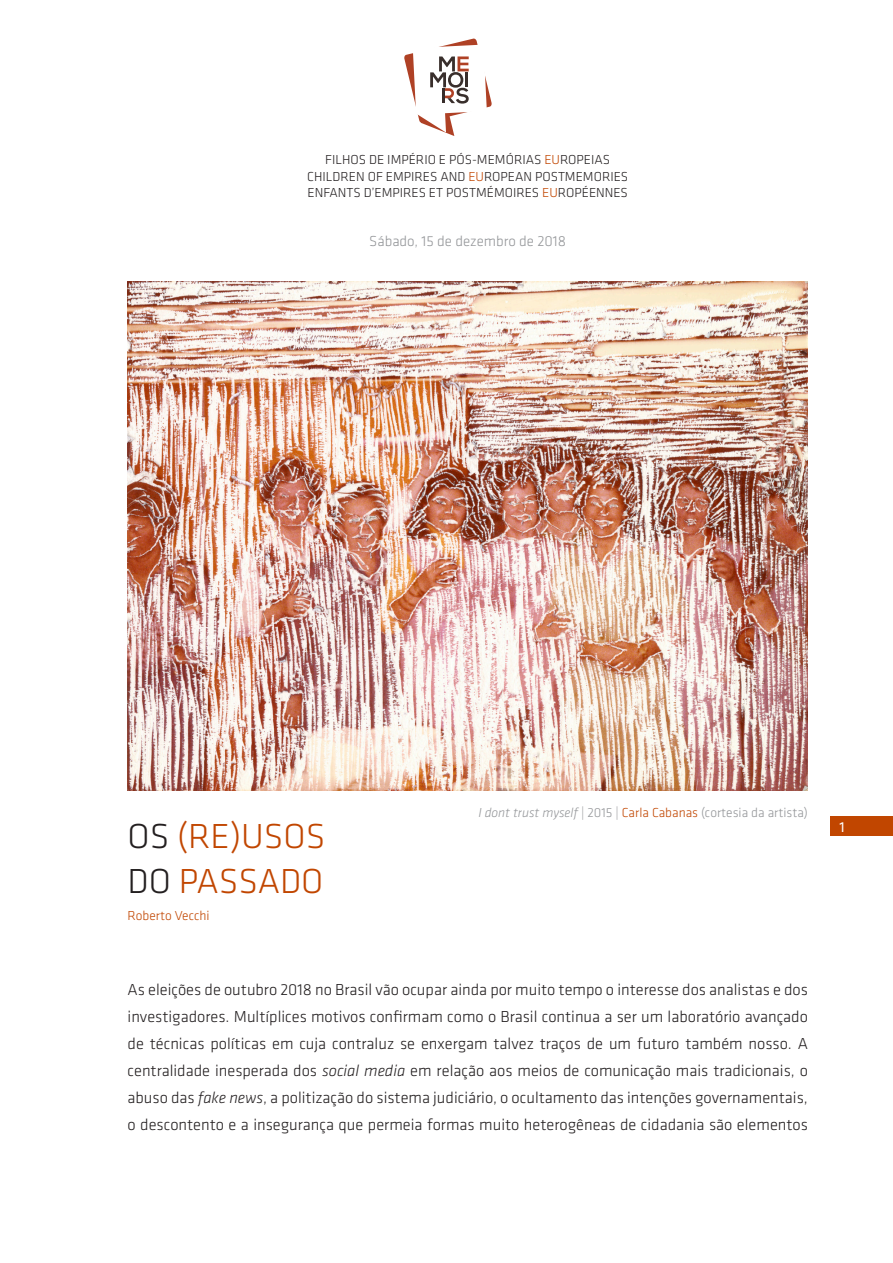
<style>
.page{position:relative;width:893px;height:1263px;background:#fff}
.page>*{position:absolute;margin:0;border:0;box-sizing:border-box;transform-origin:0 0}
.t1{font:300 36px/45px "Klavika";color:#c14600}
.t2{font:300 16.5px/27px "Klavika";color:#231f20;text-align:justify}
.t3{font:300 15px "Klavika";color:#939598}
.t4{font:15px "Klavika";color:#fff}
.t5{font:300 13.5px/16.5px "Klavika";color:#231f20;text-align:center}
.t6{font:300 13.5px "Klavika";color:#939598}
.t7{font:300 13.5px "Klavika";color:#c14600}
.s1{color:#c14600}
.s2{color:#231f20}
.s3{font-style:italic}
</style>
<div class="page">
<div style="left:830px;top:817px;width:63px;height:19px;background:#c14600"></div>
<svg style="left:404px;top:38px;width:88px;height:98px"></svg>
<hr style="left:442px;top:88px;width:3px;height:15px;background:#382d2a">
<img style="left:128px;top:281px;width:680px;height:510px">
<p class="t5" style="left:307px;top:152px;width:322px">FILHOS DE IMPÉRIO E PÓS-MEMÓRIAS <span class="s1">EU</span>ROPEIAS<br>CHILDREN OF EMPIRES AND <span class="s1">EU</span>ROPEAN POSTMEMORIES<br>ENFANTS D’EMPIRES ET POSTMÉMOIRES <span class="s1">EU</span>ROPÉENNES</p>
<p class="t3" style="left:369px;top:233px;width:198px">Sábado, 15 de dezembro de 2018</p>
<h1 class="t1" style="left:128px;top:814px;width:199px"><span class="s2">OS</span> (RE)USOS<br><span class="s2">DO</span> PASSADO</h1>
<p class="t7" style="left:128px;top:908px;width:84px">Roberto Vecchi</p>
<p class="t6" style="left:478px;top:805px;width:331px"><span class="s3">I dont trust myself</span> | 2015 | <span class="s1">Carla Cabanas</span> (cortesia da artista)</p>
<p class="t2" style="left:128px;top:977px;width:682px">As eleições de outubro 2018 no Brasil vão ocupar ainda por muito tempo o interesse dos analistas e dos investigadores. Multíplices motivos confirmam como o Brasil continua a ser um laboratório avançado de técnicas políticas em cuja contraluz se enxergam talvez traços de um futuro também nosso. A centralidade inesperada dos <span class="s3">social media</span> em relação aos meios de comunicação mais tradicionais, o abuso das <span class="s3">fake news</span>, a politização do sistema judiciário, o ocultamento das intenções governamentais, o descontento e a insegurança que permeia formas muito heterogêneas de cidadania são elementos</p>
<p class="t4" style="left:839px;top:819px;width:7px">1</p>
</div>
